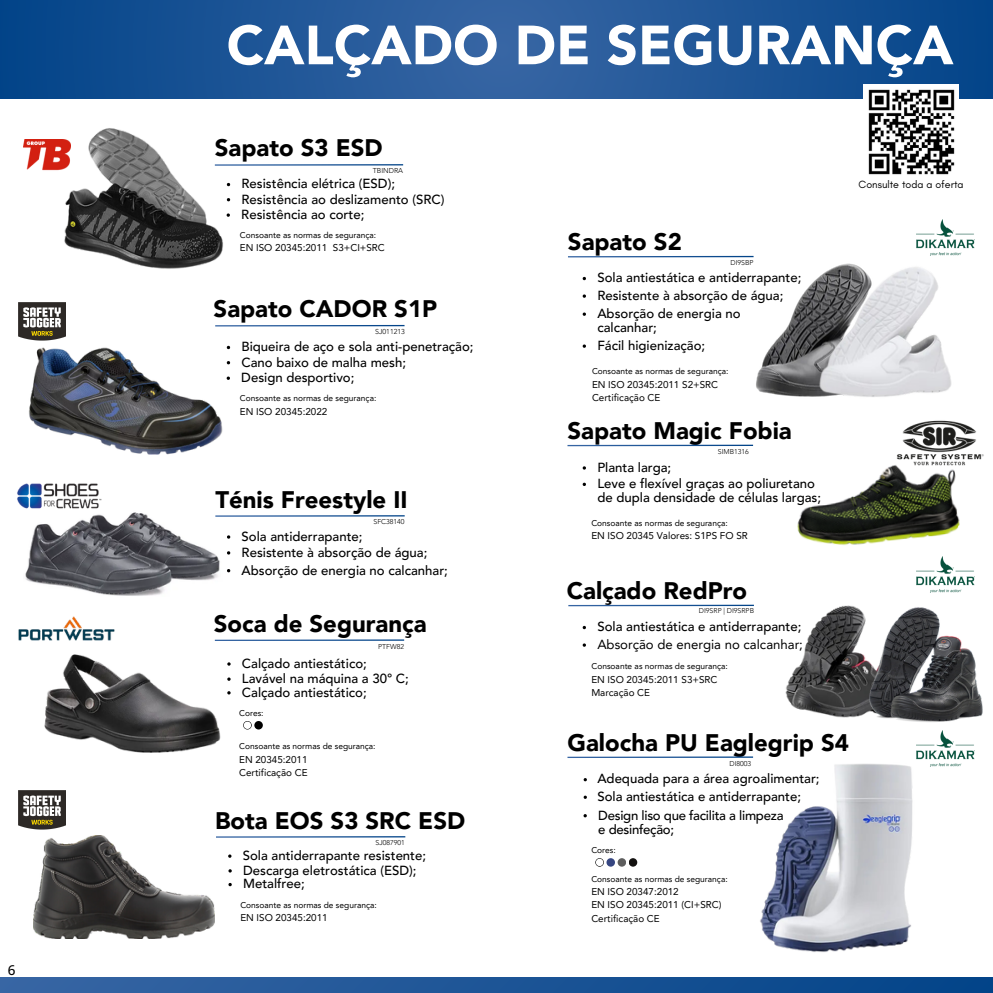
<style>
.page{position:relative;width:993px;height:993px;background:#fff}
.page>*{position:absolute;margin:0;border:0;box-sizing:border-box;transform-origin:0 0}
.t1{font:900 54.6px "Avenir LT Std";color:#fff}
.t2{font:900 23.97px "Avenir LT Pro";color:#000}
.t3{font:500 13.47px "Open Sans";color:#000}
.t4{font:500 13.12px/14.3px "Avenir LT Pro";color:#000}
.t5{font:500 13.12px/14.3px "Avenir LT Pro";letter-spacing:-.02em;color:#000}
.t6{font:13.12px "Avenir LT Pro";color:#000}
.t7{font:10.67px "Glacial Indifference";color:#000}
.t8{font:9.8px/13.1px "Avenir LT Pro";color:#000}
.t9{font:8.4px "Avenir LT Pro";color:#000}
.t10{font:300 7.17px "Avenir LT Pro";color:#000}
.t11{font:300 7px "Avenir LT Pro";color:#000}
</style>
<div class="page">
<svg style="left:0;top:0;width:992px;height:98px;background:#1d5496"></svg>
<div style="left:863px;top:84px;width:95px;height:95px;background:#fff"></div>
<svg style="left:0;top:977px;width:992px;height:15px;background:#1c5496"></svg>
<img style="left:64px;top:128px;width:159px;height:141px">
<hr style="left:215px;top:164px;width:188px;height:2px;background:#fff">
<img style="left:23px;top:139px;width:48px;height:33px">
<img style="left:25px;top:512px;width:200px;height:84px">
<hr style="left:215px;top:515px;width:189px;height:1px;background:#fff">
<img style="left:18px;top:302px;width:48px;height:38px">
<img style="left:17px;top:483px;width:85px;height:26px">
<img style="left:748px;top:257px;width:63px;height:140px">
<img style="left:746px;top:757px;width:206px;height:195px">
<img style="left:916px;top:735px;width:58px;height:31px">
<div style="left:606px;top:858px;width:9px;height:8px;background:#364681;border-radius:50%"></div>
<div style="left:617px;top:858px;width:9px;height:8px;background:#5e5e5e;border-radius:50%"></div>
<svg style="left:595px;top:858px;width:8px;height:7px"></svg>
<div style="left:628px;top:858px;width:9px;height:8px;background:#131110;border-radius:50%"></div>
<img style="left:868px;top:89px;width:87px;height:86px">
<img style="left:44px;top:639px;width:191px;height:114px">
<img style="left:18px;top:616px;width:100px;height:43px">
<svg style="left:254px;top:720px;width:9px;height:9px"></svg>
<svg style="left:243px;top:720px;width:9px;height:9px"></svg>
<div style="left:244px;top:721px;width:7px;height:7px;background:#fff;border-radius:50%"></div>
<svg style="left:582px;top:625px;width:4px;height:4px"></svg>
<img style="left:785px;top:605px;width:69px;height:113px">
<img style="left:854px;top:606px;width:129px;height:129px">
<img style="left:29px;top:345px;width:202px;height:110px">
<img style="left:811px;top:263px;width:141px;height:134px">
<img style="left:34px;top:835px;width:181px;height:103px">
<img style="left:18px;top:790px;width:48px;height:38px">
<img style="left:897px;top:420px;width:87px;height:46px">
<img style="left:797px;top:457px;width:166px;height:88px">
<svg style="left:228px;top:869px;width:4px;height:3px"></svg>
<svg style="left:226px;top:213px;width:4px;height:4px"></svg>
<svg style="left:226px;top:376px;width:4px;height:4px"></svg>
<svg style="left:582px;top:277px;width:4px;height:3px"></svg>
<svg style="left:582px;top:294px;width:4px;height:4px"></svg>
<svg style="left:582px;top:312px;width:4px;height:4px"></svg>
<svg style="left:582px;top:344px;width:4px;height:4px"></svg>
<svg style="left:582px;top:482px;width:4px;height:4px"></svg>
<svg style="left:228px;top:883px;width:4px;height:3px"></svg>
<img style="left:916px;top:557px;width:58px;height:35px">
<img style="left:916px;top:220px;width:58px;height:35px">
<p class="t3" style="left:8px;top:960px;width:9px">6</p>
<p class="t1" style="left:226px;top:23px;width:728px">CALÇADO DE SEGURANÇA</p>
<p class="t2" style="left:215px;top:138px;width:169px">Sapato S3 ESD</p>
<p class="t10" style="left:372px;top:167px;width:32px">TBINDRA</p>
<p class="t4" style="left:241px;top:178px;width:155px">Resistência elétrica (ESD);</p>
<p class="t4" style="left:241px;top:193px;width:204px">Resistência ao deslizamento (SRC)</p>
<h2 class="t4" style="left:241px;top:208px;width:124px">Resistência ao corte;</h2>
<p class="t9" style="left:240px;top:232px;width:138px">Consoante as normas de segurança:</p>
<p class="t8" style="left:240px;top:242px;width:146px">EN ISO 20345:2011 S3+CI+SRC</p>
<h2 class="t2" style="left:213px;top:299px;width:225px">Sapato CADOR S1P</h2>
<p class="t10" style="left:375px;top:329px;width:31px">SJ011213</p>
<p class="t4" style="left:241px;top:341px;width:233px">Biqueira de aço e sola anti-penetração;</p>
<p class="t4" style="left:241px;top:356px;width:166px">Cano baixo de malha mesh;</p>
<p class="t4" style="left:241px;top:371px;width:115px">Design desportivo;</p>
<p class="t9" style="left:240px;top:395px;width:138px">Consoante as normas de segurança:</p>
<p class="t8" style="left:240px;top:405px;width:89px">EN ISO 20345:2022</p>
<p class="t2" style="left:215px;top:489px;width:194px">Ténis Freestyle II</p>
<h5 class="t11" style="left:373px;top:518px;width:32px">SFC38140</h5>
<p class="t4" style="left:241px;top:530px;width:122px">Sola antiderrapante;</p>
<h2 class="t4" style="left:241px;top:546px;width:187px">Resistente à absorção de água;</h2>
<p class="t4" style="left:241px;top:564px;width:208px">Absorção de energia no calcanhar;</p>
<h5 class="t2" style="left:214px;top:614px;width:214px">Soca de Segurança</h5>
<p class="t11" style="left:378px;top:643px;width:27px">PTFW82</p>
<p class="t4" style="left:242px;top:657px;width:126px">Calçado antiestático;</p>
<p class="t4" style="left:242px;top:672px;width:168px">Lavável na máquina a 30° C;</p>
<p class="t4" style="left:242px;top:686px;width:126px">Calçado antiestático;</p>
<p class="t9" style="left:239px;top:709px;width:26px">Cores:</p>
<p class="t9" style="left:239px;top:742px;width:138px">Consoante as normas de segurança:</p>
<p class="t8" style="left:239px;top:753px;width:70px">EN 20345:2011</p>
<p class="t8" style="left:239px;top:766px;width:70px">Certificação CE</p>
<p class="t2" style="left:215px;top:810px;width:252px">Bota EOS S3 SRC ESD</p>
<p class="t4" style="left:243px;top:849px;width:185px">Sola antiderrapante resistente;</p>
<h2 class="t4" style="left:243px;top:864px;width:175px">Descarga eletrostática (ESD);</h2>
<h5 class="t11" style="left:375px;top:840px;width:31px">SJ087901</h5>
<p class="t4" style="left:243px;top:877px;width:63px">Metalfree;</p>
<p class="t9" style="left:240px;top:901px;width:138px">Consoante as normas de segurança:</p>
<p class="t8" style="left:240px;top:911px;width:89px">EN ISO 20345:2011</p>
<p class="t7" style="left:858px;top:178px;width:106px">Consulte toda a oferta</p>
<p class="t2" style="left:568px;top:232px;width:115px">Sapato S2</p>
<p class="t11" style="left:730px;top:260px;width:25px">DI9SBP</p>
<p class="t4" style="left:597px;top:272px;width:205px">Sola antiestática e antiderrapante;</p>
<h2 class="t4" style="left:597px;top:289px;width:187px">Resistente à absorção de água;</h2>
<p class="t4" style="left:597px;top:307px;width:145px">Absorção de energia no calcanhar;</p>
<p class="t4" style="left:597px;top:339px;width:109px">Fácil higienização;</p>
<p class="t9" style="left:592px;top:368px;width:138px">Consoante as normas de segurança:</p>
<p class="t8" style="left:592px;top:378px;width:128px">EN ISO 20345:2011 S2+SRC<br>Certificação CE</p>
<p class="t2" style="left:567px;top:421px;width:226px">Sapato Magic Fobia</p>
<p class="t11" style="left:717px;top:448px;width:32px">SIMB1316</p>
<p class="t4" style="left:597px;top:461px;width:75px">Planta larga;</p>
<p class="t4" style="left:597px;top:477px;width:225px">Leve e flexível graças ao poliuretano de dupla densidade de células largas;</p>
<h2 class="t9" style="left:591px;top:520px;width:138px">Consoante as normas de segurança:</h2>
<p class="t8" style="left:591px;top:529px;width:158px">EN ISO 20345 Valores: S1PS FO SR</p>
<p class="t2" style="left:566px;top:581px;width:182px">Calçado RedPro</p>
<p class="t11" style="left:698px;top:607px;width:57px">DI9SRP | DI9SRPB</p>
<p class="t4" style="left:597px;top:620px;width:205px">Sola antiestática e antiderrapante;</p>
<p class="t6" style="left:597px;top:639px;width:207px">Absorção de energia no calcanhar;</p>
<p class="t9" style="left:591px;top:663px;width:138px">Consoante as normas de segurança:</p>
<p class="t8" style="left:591px;top:674px;width:128px">EN ISO 20345:2011 S3+SRC<br>Marcação CE</p>
<p class="t2" style="left:567px;top:732px;width:283px">Galocha PU Eaglegrip S4</p>
<p class="t11" style="left:729px;top:760px;width:23px">DI8003</p>
<p class="t4" style="left:597px;top:772px;width:224px">Adequada para a área agroalimentar;</p>
<p class="t4" style="left:597px;top:790px;width:205px">Sola antiestática e antiderrapante;</p>
<p class="t5" style="left:598px;top:808px;width:187px">Design liso que facilita a limpeza e desinfeção;</p>
<p class="t9" style="left:591px;top:846px;width:26px">Cores:</p>
<h2 class="t9" style="left:591px;top:874px;width:138px">Consoante as normas de segurança:</h2>
<p class="t8" style="left:591px;top:885px;width:89px">EN ISO 20347:2012</p>
<p class="t8" style="left:591px;top:899px;width:132px">EN ISO 20345:2011 (CI+SRC)<br>Certificação CE</p>
</div>
